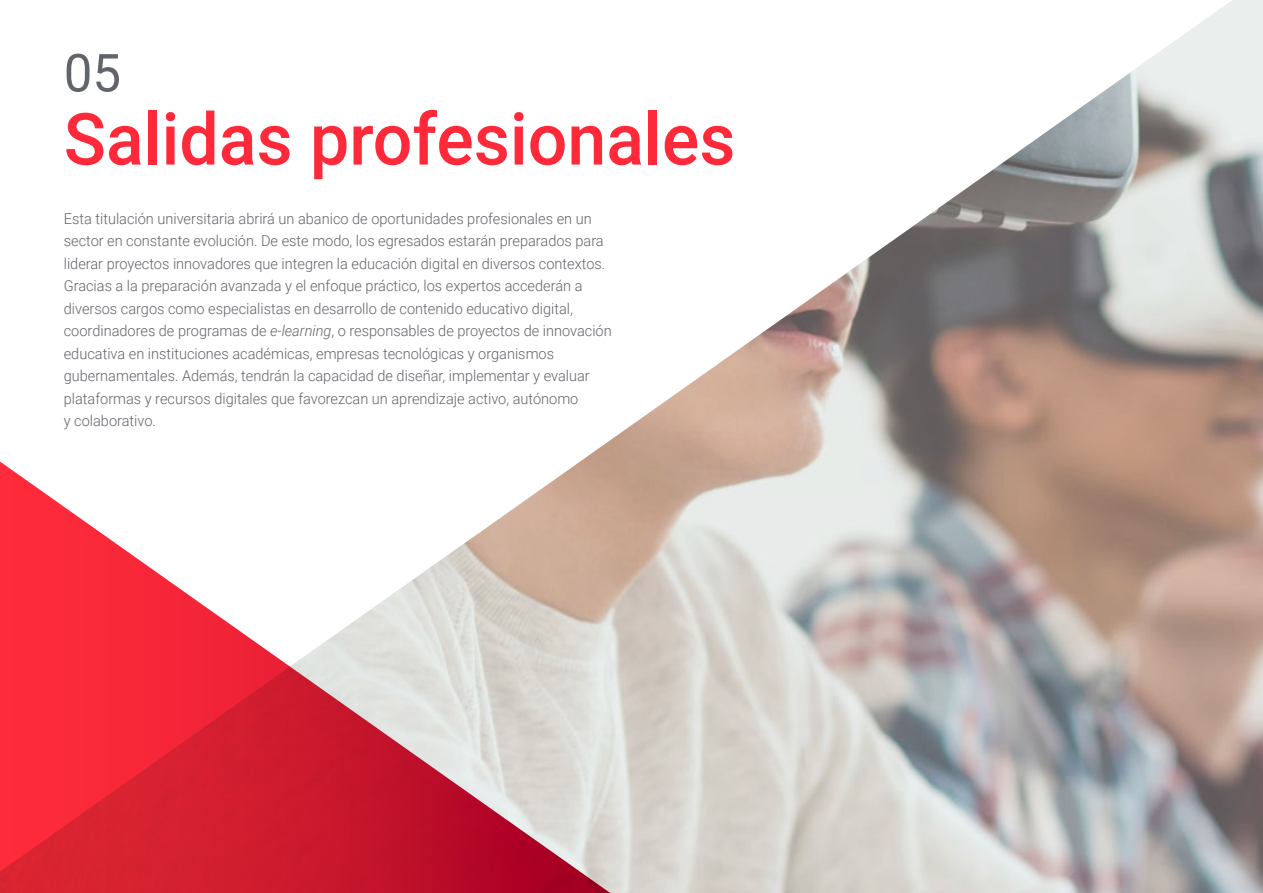
<style>
.page{position:relative;width:1263px;height:893px;background:#fff}
.page>*{position:absolute;margin:0;border:0;box-sizing:border-box;transform-origin:0 0}
.t1{font:500 72px "Roboto";color:#ff293a}
.t2{font:52.5px "Roboto";color:#61646a}
.t3{font:300 15px/22.5px "Roboto";color:#61646a}
.s1{font-style:italic}
</style>
<div class="page">
<img style="left:602px;top:0;width:661px;height:893px">
<svg style="left:0;top:446px;width:640px;height:447px"></svg>
<h2 class="t2" style="left:64px;top:36px;width:59px">05</h2>
<h1 class="t1" style="left:64px;top:89px;width:673px">Salidas profesionales</h1>
<p class="t3" style="left:64px;top:207px;width:549px">Esta titulación universitaria abrirá un abanico de oportunidades profesionales en un sector en constante evolución. De este modo, los egresados estarán preparados para liderar proyectos innovadores que integren la educación digital en diversos contextos.<br>Gracias a la preparación avanzada y el enfoque práctico, los expertos accederán a diversos cargos como especialistas en desarrollo de contenido educativo digital, coordinadores de programas de <span class="s1">e-learning</span>, o responsables de proyectos de innovación educativa en instituciones académicas, empresas tecnológicas y organismos gubernamentales. Además, tendrán la capacidad de diseñar, implementar y evaluar plataformas y recursos digitales que favorezcan un aprendizaje activo, autónomo<br>y colaborativo.</p>
</div>
